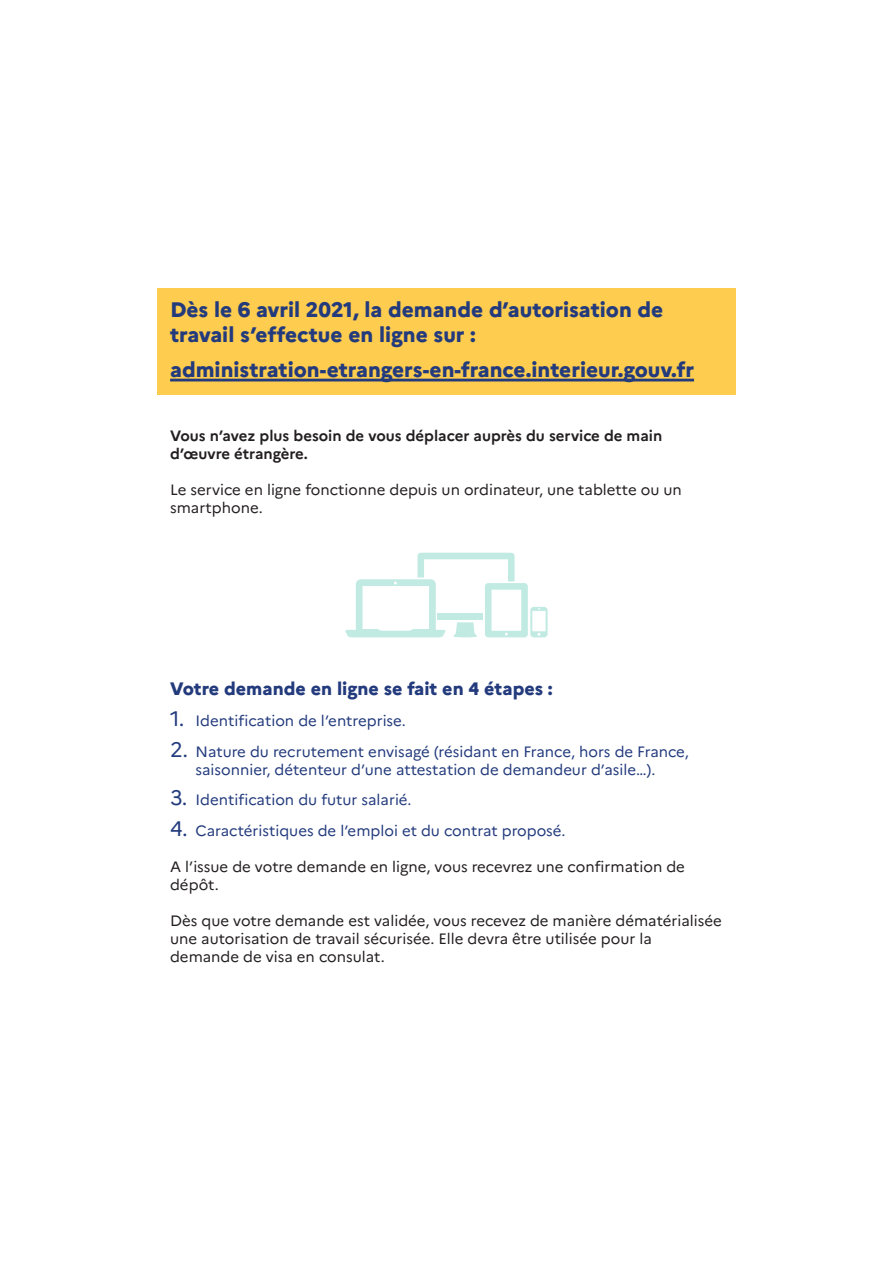
<style>
.page{position:relative;width:893px;height:1263px;background:#fff}
.page>*{position:absolute;margin:0;border:0;box-sizing:border-box;transform-origin:0 0}
.Fond_jaune{font:800 21px/25.2px "Marianne";color:#233b7d}
.t1{font:800 18px "Marianne";color:#233b7d}
.t2{font:15px/18px "Marianne";color:#231f20}
.t3{font:15px/18px "Marianne";color:#233b7d;text-align:center}
.t4{font:700 15px/18px "Marianne";color:#231f20}
.s1{font-size:21px}
</style>
<div class="page">
<div style="left:157px;top:288px;width:579px;height:72px;background:#fecc4e"></div>
<div style="left:157px;top:349px;width:579px;height:46px;background:#fecc4e"></div>
<hr style="left:170px;top:379px;width:524px;height:2px;background:#233b7d">
<svg style="left:345px;top:553px;width:203px;height:84px"></svg>
<div style="left:438px;top:613px;width:45px;height:7px;background:#c0eae2"></div>
<p class="Fond_jaune" style="left:170px;top:297px;width:495px">Dès le 6 avril 2021, la demande d’autorisation de travail s’effectue en ligne sur :</p>
<p class="Fond_jaune" style="left:170px;top:357px;width:525px">administration-etrangers-en-france.interieur.gouv.fr</p>
<p class="t4" style="left:170px;top:427px;width:494px">Vous n’avez plus besoin de vous déplacer auprès du service de main d’œuvre étrangère.</p>
<p class="t2" style="left:170px;top:481px;width:513px">Le service en ligne fonctionne depuis un ordinateur, une tablette ou un smartphone.</p>
<p class="t1" style="left:170px;top:678px;width:384px">Votre demande en ligne se fait en 4 étapes :</p>
<p class="t3" style="left:170px;top:711px;width:237px"><span class="s1">1.</span> Identification de l’entreprise.</p>
<p class="t3" style="left:170px;top:742px;width:520px"><span class="s1">2.</span> Nature du recrutement envisagé (résidant en France, hors de France, saisonnier, détenteur d’une attestation de demandeur d’asile…).</p>
<p class="t3" style="left:170px;top:791px;width:243px"><span class="s1">3.</span> Identification du futur salarié.</p>
<p class="t3" style="left:170px;top:822px;width:397px"><span class="s1">4.</span> Caractéristiques de l’emploi et du contrat proposé.</p>
<p class="t2" style="left:170px;top:858px;width:516px">A l’issue de votre demande en ligne, vous recevrez une confirmation de dépôt.</p>
<p class="t2" style="left:170px;top:912px;width:553px">Dès que votre demande est validée, vous recevez de manière dématérialisée une autorisation de travail sécurisée. Elle devra être utilisée pour la demande de visa en consulat.</p>
</div>
